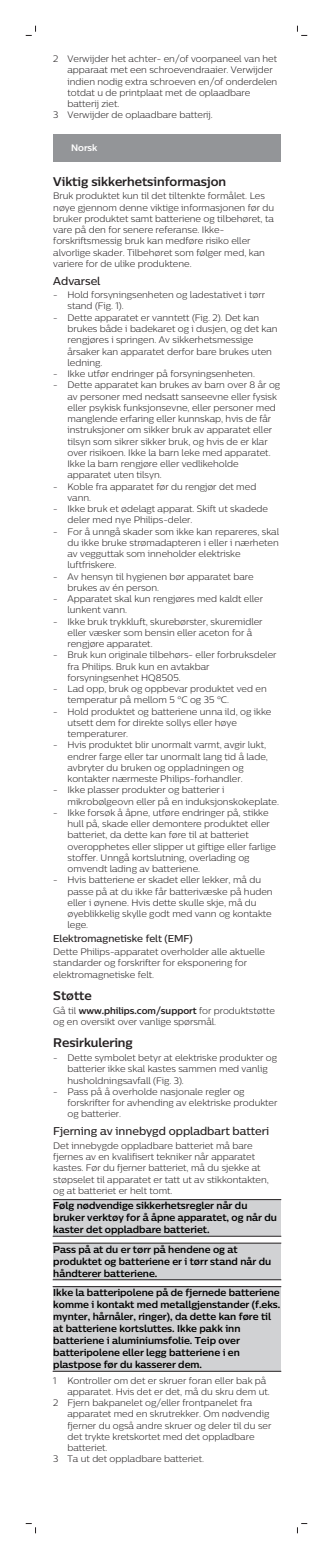
<style>
.page{position:relative;width:333px;height:1559px;background:#fff}
.page>*{position:absolute;margin:0;border:0;box-sizing:border-box;transform-origin:0 0}
.t1{font:700 12.5px "Centrale Sans";color:#231f20}
.t2{font:500 11.25px "Centrale Sans";color:#231f20}
.t3{font:700 10px/12px "Centrale Sans";color:#000}
.t4{font:500 10px "Centrale Sans";color:#231f20}
.t5{font:300 9.38px/11.2px "Centrale Sans";color:#231f20}
.t6{font:700 9.38px "Centrale Sans";color:#fff}
.s1{font-weight:700}
</style>
<div class="page">
<div style="left:53px;top:135px;width:227px;height:27px;background:#939598"></div>
<div style="left:53px;top:1199px;width:227px;height:36px;background:#d1d2d4"></div>
<hr style="left:53px;top:1199px;width:228px;height:1px;background:#231f20">
<hr style="left:53px;top:1235px;width:228px;height:1px;background:#231f20">
<div style="left:53px;top:1243px;width:227px;height:36px;background:#d1d2d4"></div>
<hr style="left:53px;top:1242px;width:228px;height:1px;background:#231f20">
<hr style="left:53px;top:1279px;width:228px;height:1px;background:#231f20">
<div style="left:53px;top:1286px;width:227px;height:84px;background:#d1d2d4"></div>
<hr style="left:53px;top:1286px;width:228px;height:1px;background:#231f20">
<hr style="left:53px;top:1370px;width:228px;height:1px;background:#231f20">
<svg style="left:25px;top:25px;width:11px;height:11px"></svg>
<svg style="left:297px;top:25px;width:11px;height:11px"></svg>
<svg style="left:297px;top:1523px;width:11px;height:11px"></svg>
<svg style="left:25px;top:1523px;width:11px;height:11px"></svg>
<p class="t5" style="left:53px;top:53px;width:225px">2 Verwijder het achter- en/of voorpaneel van het</p>
<p class="t5" style="left:67px;top:64px;width:206px">apparaat met een schroevendraaier. Verwijder</p>
<p class="t5" style="left:67px;top:75px;width:211px">indien nodig extra schroeven en/of onderdelen</p>
<p class="t5" style="left:67px;top:87px;width:184px">totdat u de printplaat met de oplaadbare</p>
<p class="t5" style="left:67px;top:98px;width:53px">batterij ziet.</p>
<p class="t5" style="left:53px;top:109px;width:161px">3 Verwijder de oplaadbare batterij.</p>
<p class="t6" style="left:71px;top:141px;width:28px">Norsk</p>
<h1 class="t1" style="left:53px;top:173px;width:174px">Viktig sikkerhetsinformasjon</h1>
<p class="t5" style="left:53px;top:190px;width:222px">Bruk produktet kun til det tiltenkte formålet. Les nøye gjennom denne viktige informasjonen før du bruker produktet samt batteriene og tilbehøret, ta vare på den for senere referanse. Ikke&shy;forskriftsmessig bruk kan medføre risiko eller alvorlige skader. Tilbehøret som følger med, kan variere for de ulike produktene.</p>
<p class="t2" style="left:53px;top:274px;width:49px">Advarsel</p>
<p class="t5" style="left:67px;top:289px;width:198px;text-indent:-14px">- Hold forsyningsenheten og ladestativet i tørr stand (Fig. 1).</p>
<p class="t5" style="left:67px;top:312px;width:211px;text-indent:-14px">- Dette apparatet er vanntett (Fig. 2). Det kan brukes både i badekaret og i dusjen, og det kan rengjøres i springen. Av sikkerhetsmessige årsaker kan apparatet derfor bare brukes uten ledning.</p>
<p class="t5" style="left:53px;top:368px;width:203px">- Ikke utfør endringer på forsyningsenheten.</p>
<p class="t5" style="left:67px;top:379px;width:214px;text-indent:-14px">- Dette apparatet kan brukes av barn over 8 år og av personer med nedsatt sanseevne eller fysisk eller psykisk funksjonsevne, eller personer med manglende erfaring eller kunnskap, hvis de får instruksjoner om sikker bruk av apparatet eller tilsyn som sikrer sikker bruk, og hvis de er klar over risikoen. Ikke la barn leke med apparatet.<br>Ikke la barn rengjøre eller vedlikeholde apparatet uten tilsyn.</p>
<p class="t5" style="left:67px;top:480px;width:190px;text-indent:-14px">- Koble fra apparatet før du rengjør det med vann.</p>
<p class="t5" style="left:67px;top:503px;width:202px;text-indent:-14px">- Ikke bruk et ødelagt apparat. Skift ut skadede deler med nye Philips-deler.</p>
<p class="t5" style="left:67px;top:525px;width:213px;text-indent:-14px">- For å unngå skader som ikke kan repareres, skal du ikke bruke strømadapteren i eller i nærheten av vegguttak som inneholder elektriske luftfriskere.</p>
<p class="t5" style="left:67px;top:570px;width:187px;text-indent:-14px">- Av hensyn til hygienen bør apparatet bare brukes av én person.</p>
<p class="t5" style="left:67px;top:593px;width:197px;text-indent:-14px">- Apparatet skal kun rengjøres med kaldt eller lunkent vann.</p>
<p class="t5" style="left:67px;top:615px;width:196px;text-indent:-14px">- Ikke bruk trykkluft, skurebørster, skuremidler eller væsker som bensin eller aceton for å rengjøre apparatet.</p>
<p class="t5" style="left:67px;top:649px;width:210px;text-indent:-14px">- Bruk kun originale tilbehørs- eller forbruksdeler fra Philips. Bruk kun en avtakbar forsyningsenhet HQ8505.</p>
<p class="t5" style="left:67px;top:683px;width:200px;text-indent:-14px">- Lad opp, bruk og oppbevar produktet ved en temperatur på mellom 5 °C og 35 °C.</p>
<p class="t5" style="left:67px;top:705px;width:205px;text-indent:-14px">- Hold produktet og batteriene unna ild, og ikke utsett dem for direkte sollys eller høye temperaturer.</p>
<p class="t5" style="left:67px;top:739px;width:201px;text-indent:-14px">- Hvis produktet blir unormalt varmt, avgir lukt, endrer farge eller tar unormalt lang tid å lade, avbryter du bruken og oppladningen og kontakter nærmeste Philips-forhandler.</p>
<p class="t5" style="left:67px;top:784px;width:212px;text-indent:-14px">- Ikke plasser produkter og batterier i mikrobølgeovn eller på en induksjonskokeplate.</p>
<p class="t5" style="left:67px;top:807px;width:210px;text-indent:-14px">- Ikke forsøk å åpne, utføre endringer på, stikke hull på, skade eller demontere produktet eller batteriet, da dette kan føre til at batteriet overopphetes eller slipper ut giftige eller farlige stoffer. Unngå kortslutning, overlading og omvendt lading av batteriene.</p>
<p class="t5" style="left:67px;top:874px;width:206px;text-indent:-14px">- Hvis batteriene er skadet eller lekker, må du passe på at du ikke får batterivæske på huden eller i øynene. Hvis dette skulle skje, må du øyeblikkelig skylle godt med vann og kontakte lege.</p>
<p class="t4" style="left:53px;top:932px;width:141px">Elektromagnetiske felt (EMF)</p>
<p class="t5" style="left:53px;top:946px;width:213px">Dette Philips-apparatet overholder alle aktuelle standarder og forskrifter for eksponering for elektromagnetiske felt.</p>
<h1 class="t1" style="left:53px;top:987px;width:40px">Støtte</h1>
<p class="t5" style="left:53px;top:1004px;width:223px">Gå til <span class="s1">www.philips.com/support</span> for produktstøtte og en oversikt over vanlige spørsmål.</p>
<h1 class="t1" style="left:53px;top:1034px;width:81px">Resirkulering</h1>
<p class="t5" style="left:67px;top:1052px;width:211px;text-indent:-14px">- Dette symbolet betyr at elektriske produkter og batterier ikke skal kastes sammen med vanlig husholdningsavfall (Fig. 3).</p>
<p class="t5" style="left:67px;top:1085px;width:211px;text-indent:-14px">- Pass på å overholde nasjonale regler og forskrifter for avhending av elektriske produkter og batterier.</p>
<p class="t2" style="left:53px;top:1124px;width:217px">Fjerning av innebygd oppladbart batteri</p>
<p class="t5" style="left:53px;top:1139px;width:217px">Det innebygde oppladbare batteriet må bare fjernes av en kvalifisert tekniker når apparatet kastes. Før du fjerner batteriet, må du sjekke at støpselet til apparatet er tatt ut av stikkontakten, og at batteriet er helt tomt.</p>
<p class="t3" style="left:53px;top:1199px;width:225px">Følg nødvendige sikkerhetsregler når du bruker verktøy for å åpne apparatet, og når du kaster det oppladbare batteriet.</p>
<p class="t3" style="left:53px;top:1243px;width:219px">Pass på at du er tørr på hendene og at produktet og batteriene er i tørr stand når du håndterer batteriene.</p>
<p class="t3" style="left:53px;top:1286px;width:228px">Ikke la batteripolene på de fjernede batteriene komme i kontakt med metallgjenstander (f.eks. mynter, hårnåler, ringer), da dette kan føre til at batteriene kortsluttes. Ikke pakk inn batteriene i aluminiumsfolie. Teip over batteripolene eller legg batteriene i en plastpose før du kasserer dem.</p>
<p class="t5" style="left:53px;top:1374px;width:214px">1 Kontroller om det er skruer foran eller bak på</p>
<p class="t5" style="left:67px;top:1385px;width:203px">apparatet. Hvis det er det, må du skru dem ut.</p>
<p class="t5" style="left:53px;top:1396px;width:200px">2 Fjern bakpanelet og/eller frontpanelet fra</p>
<p class="t5" style="left:67px;top:1408px;width:203px">apparatet med en skrutrekker. Om nødvendig</p>
<p class="t5" style="left:67px;top:1419px;width:205px">fjerner du også andre skruer og deler til du ser</p>
<p class="t5" style="left:67px;top:1430px;width:188px">det trykte kretskortet med det oppladbare</p>
<p class="t5" style="left:67px;top:1441px;width:41px">batteriet.</p>
<p class="t5" style="left:53px;top:1453px;width:152px">3 Ta ut det oppladbare batteriet.</p>
</div>
